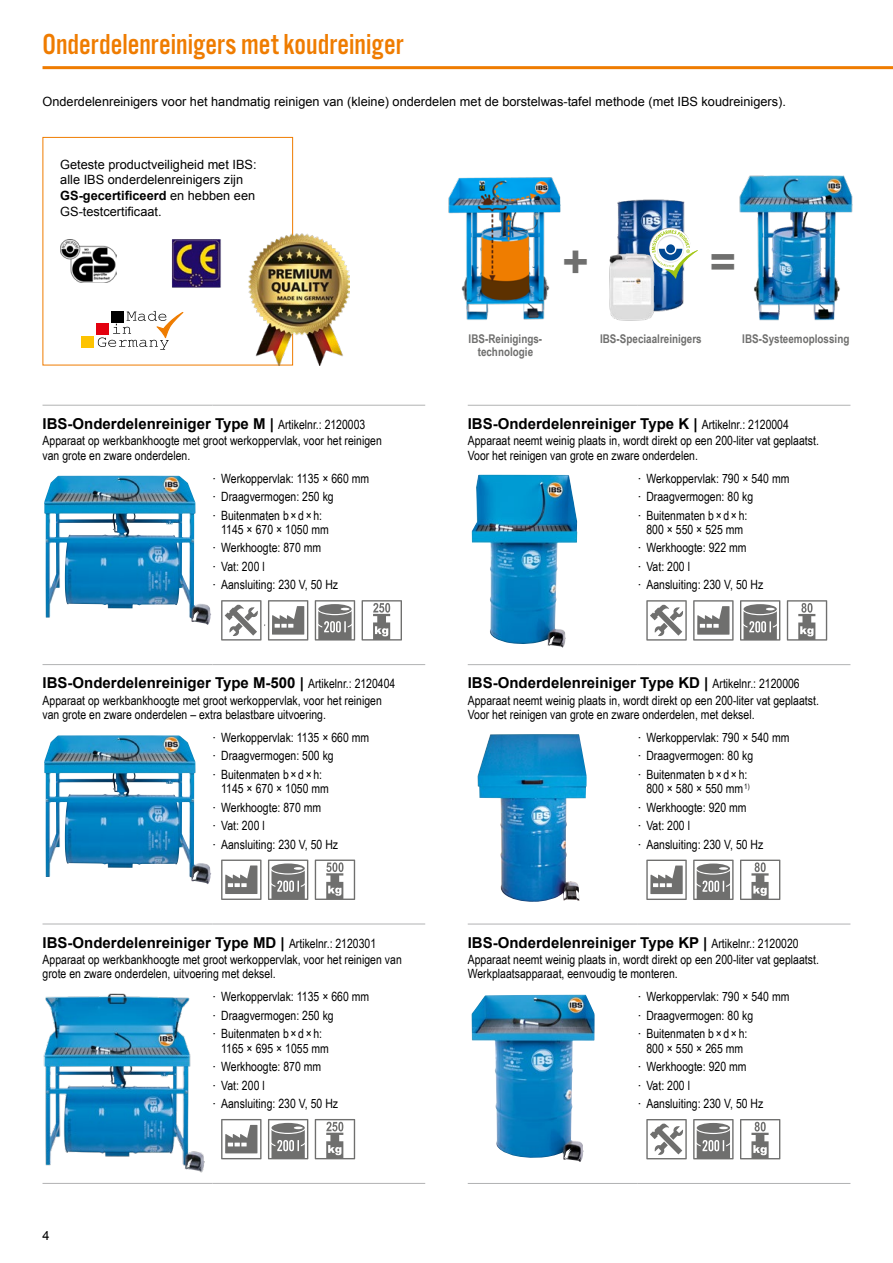
<style>
.page{position:relative;width:893px;height:1263px;background:#fff}
.page>*{position:absolute;margin:0;border:0;box-sizing:border-box;transform-origin:0 0}
.t1{font:700 45px "Arial";color:#6f6f6e}
.t2{font:30px "Alternate Got No 3 D";color:#ef7c00}
.t3{font:700 15px "Arial";color:#000}
.t4{font:12.75px/18.5px "Arial Narrow";color:#000}
.t5{font:12.75px/15.8px "Arial";color:#000}
.t6{font:700 12px/13.5px "Arial Narrow";color:#6f6f6e;text-align:center}
.s1{font-weight:700}
.s2{font-family:"Arial Narrow";font-weight:400;font-size:12.75px}
.s3{font-family:"Arial"}
</style>
<div class="page">
<div style="left:43px;top:137px;width:250px;height:228px;border:1px solid #ef7c00"></div>
<hr style="left:43px;top:405px;width:170px;height:1px;background:#b1b2b3">
<hr style="left:213px;top:405px;width:212px;height:1px;background:#b1b2b3">
<hr style="left:43px;top:664px;width:170px;height:1px;background:#b1b2b3">
<hr style="left:213px;top:664px;width:212px;height:1px;background:#b1b2b3">
<hr style="left:43px;top:924px;width:170px;height:1px;background:#b1b2b3">
<hr style="left:213px;top:924px;width:212px;height:1px;background:#b1b2b3">
<hr style="left:43px;top:1183px;width:170px;height:1px;background:#b1b2b3">
<hr style="left:213px;top:1183px;width:212px;height:1px;background:#b1b2b3">
<img style="left:44px;top:476px;width:167px;height:149px">
<svg style="left:315px;top:600px;width:40px;height:40px"></svg>
<svg style="left:362px;top:600px;width:40px;height:40px"></svg>
<img style="left:44px;top:735px;width:167px;height:149px">
<svg style="left:221px;top:859px;width:40px;height:41px"></svg>
<svg style="left:268px;top:859px;width:40px;height:41px"></svg>
<svg style="left:315px;top:859px;width:40px;height:41px"></svg>
<img style="left:43px;top:993px;width:162px;height:180px">
<svg style="left:221px;top:1119px;width:40px;height:40px"></svg>
<svg style="left:268px;top:1119px;width:40px;height:40px"></svg>
<svg style="left:315px;top:1119px;width:40px;height:40px"></svg>
<hr style="left:468px;top:405px;width:170px;height:1px;background:#b1b2b3">
<hr style="left:638px;top:405px;width:212px;height:1px;background:#b1b2b3">
<hr style="left:468px;top:664px;width:170px;height:1px;background:#b1b2b3">
<hr style="left:638px;top:664px;width:212px;height:1px;background:#b1b2b3">
<hr style="left:468px;top:924px;width:170px;height:1px;background:#b1b2b3">
<hr style="left:638px;top:924px;width:212px;height:1px;background:#b1b2b3">
<hr style="left:468px;top:1183px;width:170px;height:1px;background:#b1b2b3">
<hr style="left:638px;top:1183px;width:212px;height:1px;background:#b1b2b3">
<img style="left:472px;top:475px;width:105px;height:173px">
<svg style="left:646px;top:600px;width:41px;height:41px"></svg>
<svg style="left:693px;top:600px;width:41px;height:41px"></svg>
<svg style="left:740px;top:600px;width:40px;height:41px"></svg>
<svg style="left:787px;top:600px;width:40px;height:41px"></svg>
<img style="left:477px;top:734px;width:110px;height:168px">
<svg style="left:646px;top:860px;width:41px;height:40px"></svg>
<svg style="left:693px;top:860px;width:41px;height:40px"></svg>
<svg style="left:740px;top:860px;width:40px;height:40px"></svg>
<img style="left:472px;top:995px;width:123px;height:167px">
<svg style="left:646px;top:1119px;width:41px;height:40px"></svg>
<svg style="left:693px;top:1119px;width:41px;height:40px"></svg>
<svg style="left:740px;top:1119px;width:40px;height:40px"></svg>
<hr style="left:43px;top:66px;width:850px;height:3px;background:#ef7c00">
<img style="left:60px;top:239px;width:56px;height:44px">
<img style="left:739px;top:175px;width:114px;height:146px">
<img style="left:448px;top:177px;width:113px;height:143px">
<div style="left:96px;top:324px;width:12px;height:11px;background:#e3000f"></div>
<div style="left:82px;top:336px;width:12px;height:12px;background:#fdc300"></div>
<svg style="left:98px;top:311px;width:85px;height:39px"></svg>
<img style="left:249px;top:233px;width:100px;height:132px">
<img style="left:617px;top:199px;width:68px;height:112px">
<svg style="left:649px;top:228px;width:49px;height:51px"></svg>
<img style="left:609px;top:253px;width:49px;height:68px">
<img style="left:172px;top:239px;width:49px;height:49px">
<svg style="left:221px;top:600px;width:87px;height:40px"></svg>
<h2 class="t2" style="left:43px;top:28px;width:362px">Onderdelenreinigers met koudreiniger</h2>
<p class="t5" style="left:43px;top:93px;width:745px">Onderdelenreinigers voor het handmatig reinigen van (kleine) onderdelen met de borstelwas-tafel methode (met IBS koudreinigers).</p>
<p class="t5" style="left:60px;top:156px;width:198px">Geteste productveiligheid met IBS: alle IBS onderdelenreinigers zijn<br><span class="s1">GS-gecertificeerd</span> en hebben een<br>GS-testcertificaat.</p>
<p class="t3" style="left:43px;top:413px;width:324px">IBS-Onderdelenreiniger Type M | <span class="s2">Artikelnr.: 2120003</span></p>
<p class="t4" style="left:43px;top:433px;width:341px;line-height:14.2px">Apparaat op werkbankhoogte met groot werkoppervlak, voor het reinigen van grote en zware onderdelen.</p>
<p class="t4" style="left:213px;top:468px;width:158px"><span class="s3">∙</span> Werkoppervlak: 1135 × 660 mm <span class="s3">∙</span> Draagvermogen: 250 kg<br><span class="s3">∙</span> Buitenmaten b × d × h:</p>
<p class="t4" style="left:213px;top:520px;width:127px;text-indent:9px">1145 × 670 × 1050 mm<br><span class="s3">∙</span> Werkhoogte: 870 mm<br><span class="s3">∙</span> Vat: 200 l<br><span class="s3">∙</span> Aansluiting: 230 V, 50 Hz</p>
<p class="t3" style="left:43px;top:672px;width:354px">IBS-Onderdelenreiniger Type M-500 | <span class="s2">Artikelnr.: 2120404</span></p>
<p class="t4" style="left:43px;top:692px;width:341px;line-height:14.2px">Apparaat op werkbankhoogte met groot werkoppervlak, voor het reinigen van grote en zware onderdelen – extra belastbare uitvoering.</p>
<p class="t4" style="left:213px;top:728px;width:158px"><span class="s3">∙</span> Werkoppervlak: 1135 × 660 mm <span class="s3">∙</span> Draagvermogen: 500 kg<br><span class="s3">∙</span> Buitenmaten b × d × h:</p>
<p class="t4" style="left:213px;top:779px;width:127px;text-indent:9px">1145 × 670 × 1050 mm<br><span class="s3">∙</span> Werkhoogte: 870 mm<br><span class="s3">∙</span> Vat: 200 l<br><span class="s3">∙</span> Aansluiting: 230 V, 50 Hz</p>
<p class="t3" style="left:43px;top:932px;width:335px">IBS-Onderdelenreiniger Type MD | <span class="s2">Artikelnr.: 2120301</span></p>
<p class="t4" style="left:43px;top:952px;width:361px;line-height:14.2px">Apparaat op werkbankhoogte met groot werkoppervlak, voor het reinigen van grote en zware onderdelen, uitvoering met deksel.</p>
<p class="t4" style="left:213px;top:987px;width:158px"><span class="s3">∙</span> Werkoppervlak: 1135 × 660 mm <span class="s3">∙</span> Draagvermogen: 250 kg<br><span class="s3">∙</span> Buitenmaten b × d × h:</p>
<p class="t4" style="left:213px;top:1038px;width:127px;text-indent:9px">1165 × 695 × 1055 mm<br><span class="s3">∙</span> Werkhoogte: 870 mm<br><span class="s3">∙</span> Vat: 200 l<br><span class="s3">∙</span> Aansluiting: 230 V, 50 Hz</p>
<p class="t5" style="left:43px;top:1227px;width:9px">4</p>
<h1 class="t1" style="left:562px;top:231px;width:28px">+</h1>
<h1 class="t1" style="left:710px;top:231px;width:28px">=</h1>
<p class="t6" style="left:469px;top:331px;width:74px">IBS-Reinigings&shy;technologie</p>
<p class="t6" style="left:600px;top:331px;width:103px">IBS-Speciaalreinigers</p>
<p class="t6" style="left:742px;top:331px;width:109px">IBS-Systeemoplossing</p>
<p class="t3" style="left:468px;top:413px;width:323px">IBS-Onderdelenreiniger Type K | <span class="s2">Artikelnr.: 2120004</span></p>
<p class="t4" style="left:468px;top:433px;width:353px;line-height:14.2px">Apparaat neemt weinig plaats in, wordt direkt op een 200-liter vat geplaatst.<br>Voor het reinigen van grote en zware onderdelen.</p>
<p class="t4" style="left:638px;top:468px;width:153px"><span class="s3">∙</span> Werkoppervlak: 790 × 540 mm <span class="s3">∙</span> Draagvermogen: 80 kg<br><span class="s3">∙</span> Buitenmaten b × d × h:</p>
<p class="t4" style="left:638px;top:520px;width:127px;text-indent:9px">800 × 550 × 525 mm<br><span class="s3">∙</span> Werkhoogte: 922 mm<br><span class="s3">∙</span> Vat: 200 l<br><span class="s3">∙</span> Aansluiting: 230 V, 50 Hz</p>
<p class="t3" style="left:468px;top:672px;width:333px">IBS-Onderdelenreiniger Type KD | <span class="s2">Artikelnr.: 2120006</span></p>
<p class="t4" style="left:468px;top:693px;width:353px;line-height:14.2px">Apparaat neemt weinig plaats in, wordt direkt op een 200-liter vat geplaatst.<br>Voor het reinigen van grote en zware onderdelen, met deksel.</p>
<p class="t4" style="left:638px;top:728px;width:153px"><span class="s3">∙</span> Werkoppervlak: 790 × 540 mm <span class="s3">∙</span> Draagvermogen: 80 kg<br><span class="s3">∙</span> Buitenmaten b × d × h:</p>
<p class="t4" style="left:638px;top:779px;width:127px;text-indent:9px">800 × 580 × 550 mm<sup>1)<br></sup><span class="s3">∙</span> Werkhoogte: 920 mm<br><span class="s3">∙</span> Vat: 200 l<br><span class="s3">∙</span> Aansluiting: 230 V, 50 Hz</p>
<p class="t3" style="left:468px;top:932px;width:332px">IBS-Onderdelenreiniger Type KP | <span class="s2">Artikelnr.: 2120020</span></p>
<p class="t4" style="left:468px;top:952px;width:353px;line-height:14.2px">Apparaat neemt weinig plaats in, wordt direkt op een 200-liter vat geplaatst.<br>Werkplaatsapparaat, eenvoudig te monteren.</p>
<p class="t4" style="left:638px;top:987px;width:153px"><span class="s3">∙</span> Werkoppervlak: 790 × 540 mm <span class="s3">∙</span> Draagvermogen: 80 kg<br><span class="s3">∙</span> Buitenmaten b × d × h:</p>
<p class="t4" style="left:638px;top:1038px;width:127px;text-indent:9px">800 × 550 × 265 mm<br><span class="s3">∙</span> Werkhoogte: 920 mm<br><span class="s3">∙</span> Vat: 200 l<br><span class="s3">∙</span> Aansluiting: 230 V, 50 Hz</p>
</div>
